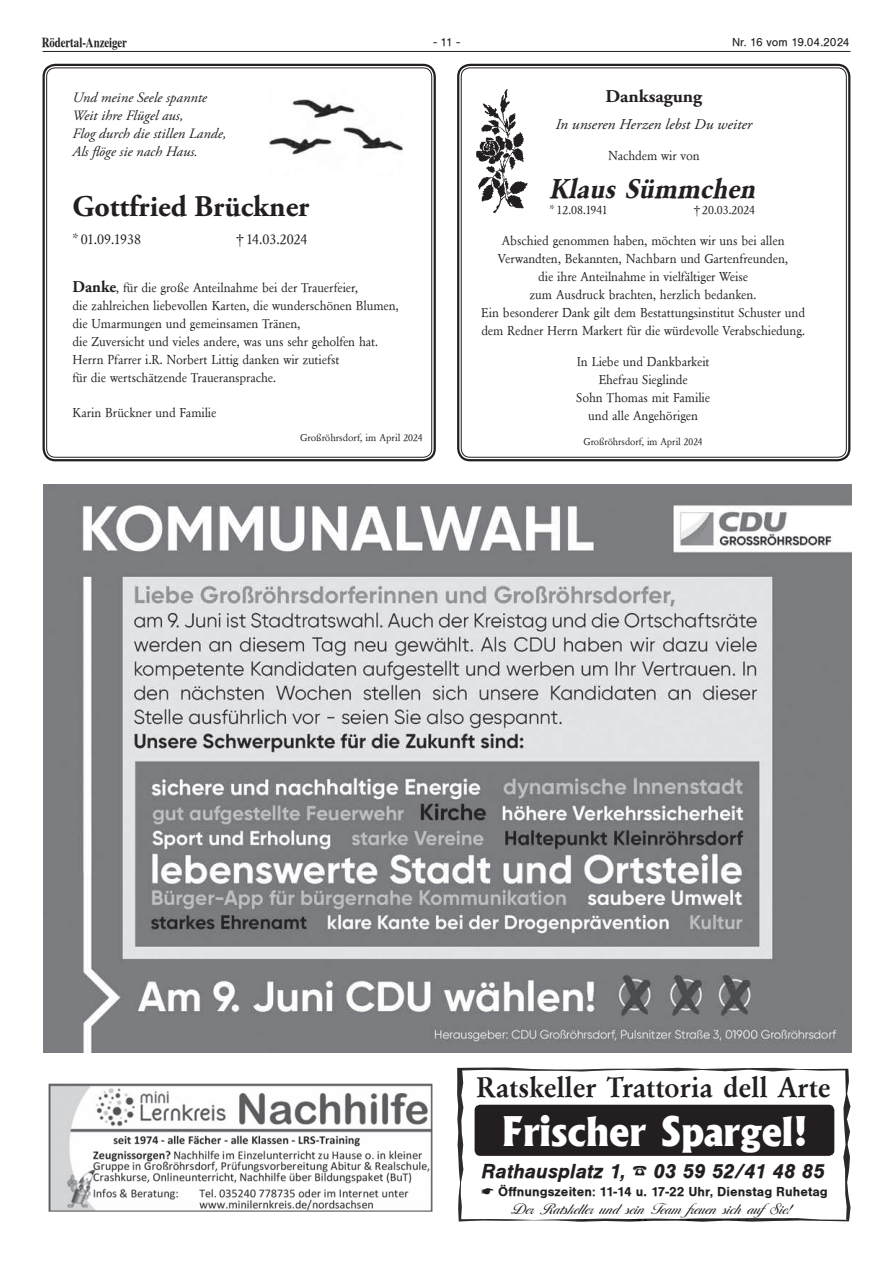
<style>
.page{position:relative;width:893px;height:1263px;background:#fff}
.page>*{position:absolute;margin:0;border:0;box-sizing:border-box;transform-origin:0 0}
.t1{font:800 39px "Albertus";color:#fff}
.t2{font:700 30px "Adobe Garamond Pro";color:#231f20}
.t3{font:600 29.55px "Garamond Std";letter-spacing:-.005em;color:#231f20}
.t4{font:italic 700 28.5px "Garamond Std";color:#231f20}
.t5{font:21px "Ballantines";color:#231f20}
.t6{font:italic 700 21px "Sans";color:#231f20}
.t7{font:700 18px "Adobe Garamond Pro";color:#231f20;scale:1.04 1}
.t8{font:italic 15px "Adobe Garamond Pro";color:#231f20;scale:1.04 1}
.t9{font:15px "Garamond Std";color:#231f20}
.t10{font:italic 14.25px/18px "Adobe Garamond Pro";color:#231f20}
.t11{font:13.5px/18px "Garamond Std";color:#231f20;text-align:center}
.t12{font:700 13.5px "Sans";color:#231f20}
.t13{font:13.5px "Roman PS Bold";color:#231f20;scale:.8 1}
.t14{font:12.75px "Garamond Std";letter-spacing:-.005em;color:#231f20}
.t15{font:12px "Sans";letter-spacing:-.005em;color:#231f20}
.t16{font:10.5px "Garamond Std";color:#231f20}
.s1{font-family:"Adobe Garamond Pro";font-weight:700;font-size:16.5px}
</style>
<div class="page">
<hr style="left:43px;top:51px;width:807px;height:1px;background:#231f20">
<img style="left:457px;top:1067px;width:393px;height:154px">
<img style="left:44px;top:484px;width:807px;height:568px">
<div style="left:457px;top:64px;width:393px;height:397px;border:2px solid #231f20;border-radius:12px"></div>
<div style="left:461px;top:67px;width:386px;height:391px;border:1px solid #231f20;border-radius:9px"></div>
<img style="left:476px;top:89px;width:52px;height:125px">
<div style="left:43px;top:64px;width:393px;height:397px;border:2px solid #231f20;border-radius:12px"></div>
<div style="left:46px;top:67px;width:386px;height:391px;border:1px solid #231f20;border-radius:9px"></div>
<img style="left:268px;top:99px;width:134px;height:56px">
<img style="left:48px;top:1083px;width:385px;height:129px">
<svg style="left:633px;top:1165px;width:13px;height:10px"></svg>
<svg style="left:482px;top:1188px;width:11px;height:6px"></svg>
<p class="t13" style="left:42px;top:34px;width:108px">Rödertal-Anzeiger</p>
<p class="t15" style="left:433px;top:35px;width:28px">- 11 -</p>
<p class="t15" style="left:732px;top:35px;width:119px">Nr. 16 vom 19.04.2024</p>
<p class="t10" style="left:73px;top:89px;width:155px">Und meine Seele spannte<br>Weit ihre Flügel aus,<br>Flog durch die stillen Lande,<br>Als flöge sie nach Haus.</p>
<h2 class="t2" style="left:73px;top:189px;width:238px">Gottfried Brückner</h2>
<p class="t9" style="left:73px;top:230px;width:70px">* 01.09.1938</p>
<p class="t9" style="left:236px;top:230px;width:73px">†14.03.2024</p>
<p class="t11" style="left:73px;top:278px;width:328px;text-align:left"><span class="s1">Danke</span>, für die große Anteilnahme bei der Trauerfeier,<br>die zahlreichen liebevollen Karten, die wunderschönen Blumen, die Umarmungen und gemeinsamen Tränen,<br>die Zuversicht und vieles andere, was uns sehr geholfen hat.<br>Herrn Pfarrer i.R. Norbert Littig danken wir zutiefst<br>für die wertschätzende Traueransprache.</p>
<p class="t11" style="left:73px;top:403px;width:145px">Karin Brückner und Familie</p>
<p class="t16" style="left:300px;top:431px;width:124px">Großröhrsdorf, im April 2024</p>
<h3 class="t7" style="left:605px;top:86px;width:94px">Danksagung</h3>
<p class="t8" style="left:555px;top:115px;width:191px">In unseren Herzen lebst Du weiter</p>
<p class="t11" style="left:608px;top:146px;width:93px">Nachdem wir von</p>
<h3 class="t4" style="left:551px;top:171px;width:208px">Klaus Sümmchen</h3>
<p class="t14" style="left:550px;top:202px;width:60px">* 12.08.1941</p>
<p class="t14" style="left:693px;top:202px;width:63px">†20.03.2024</p>
<p class="t11" style="left:481px;top:231px;width:325px">Abschied genommen haben, möchten wir uns bei allen Verwandten, Bekannten, Nachbarn und Gartenfreunden,<br>die ihre Anteilnahme in vielfältiger Weise<br>zum Ausdruck brachten, herzlich bedanken.<br>Ein besonderer Dank gilt dem Bestattungsinstitut Schuster und dem Redner Herrn Markert für die würdevolle Verabschiedung.</p>
<p class="t11" style="left:576px;top:352px;width:135px">In Liebe und Dankbarkeit<br>Ehefrau Sieglinde<br>Sohn Thomas mit Familie und alle Angehörigen</p>
<p class="t16" style="left:584px;top:435px;width:121px">Großröhrsdorf, im April 2024</p>
<h3 class="t3" style="left:476px;top:1070px;width:356px">Ratskeller Trattoria dell Arte</h3>
<h1 class="t1" style="left:501px;top:1107px;width:309px">Frischer Spargel!</h1>
<h3 class="t6" style="left:482px;top:1158px;width:146px">Rathausplatz 1,</h3>
<h3 class="t6" style="left:653px;top:1158px;width:173px">03 59 52/41 48 85</h3>
<p class="t12" style="left:498px;top:1184px;width:331px">Öffnungszeiten: 11-14 u. 17-22 Uhr, Dienstag Ruhetag</p>
<h3 class="t5" style="left:512px;top:1196px;width:281px">Der Ratskeller und sein Team freuen sich aufSie!</h3>
</div>
